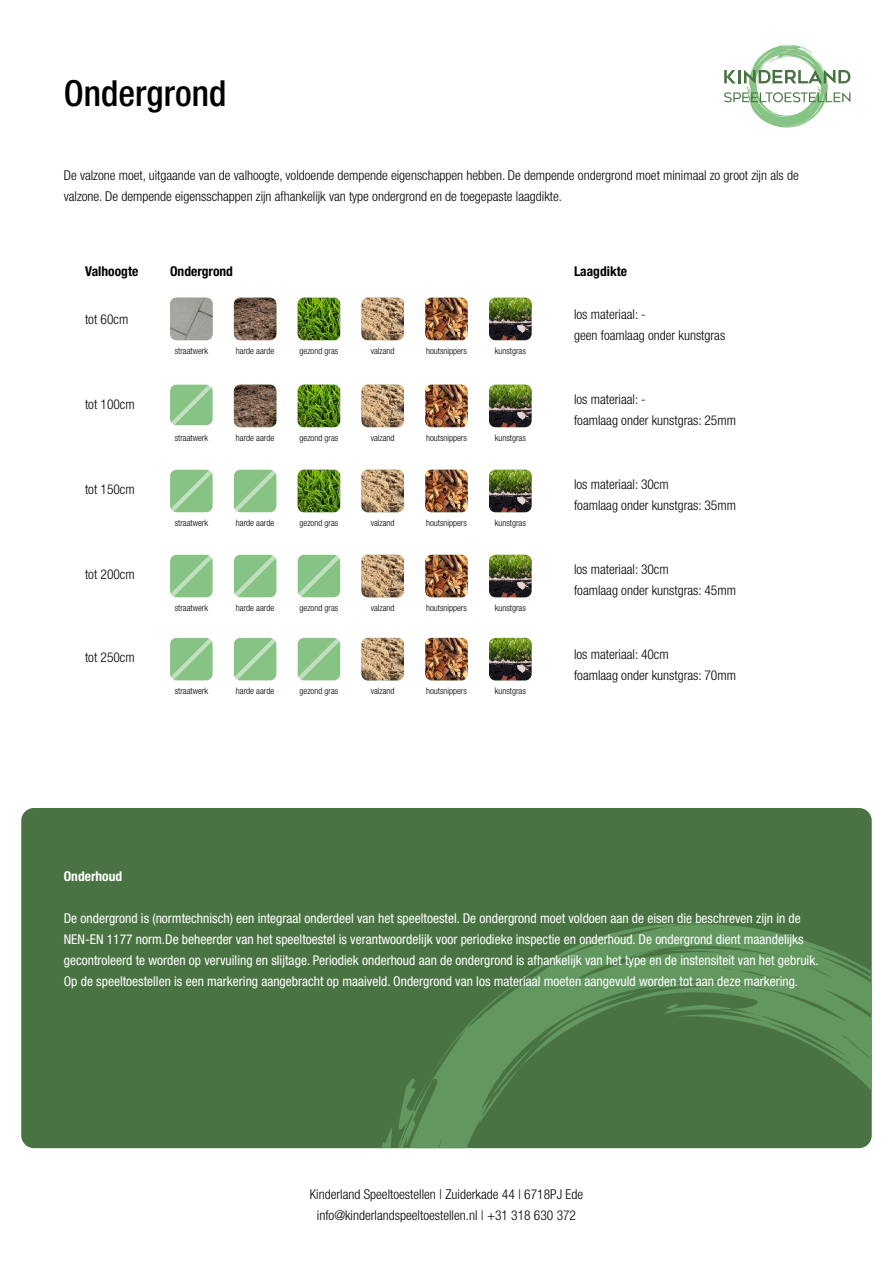
<style>
.page{position:relative;width:893px;height:1263px;background:#fff}
.page>*{position:absolute;margin:0;border:0;box-sizing:border-box;transform-origin:0 0}
.t1{font:500 condensed 36px "Helvetica Neue LT Std";color:#000}
.t2{font:300 condensed 13.5px/21px "Helvetica Neue LT Std";color:#000}
.t3{font:condensed 13.5px/21px "Helvetica Neue LT Std";color:#fff}
.t4{font:700 condensed 13.5px "Helvetica Neue LT Std";color:#000}
.t5{font:700 condensed 13.5px "Helvetica Neue LT Std";color:#fff}
.t6{font:300 condensed 9px "Helvetica Neue LT Std";color:#000}
</style>
<div class="page">
<div style="left:21px;top:808px;width:851px;height:340px;background:#4a7343;border-radius:13px"></div>
<svg style="left:381px;top:915px;width:491px;height:233px"></svg>
<svg style="left:724px;top:44px;width:126px;height:84px"></svg>
<img style="left:170px;top:298px;width:43px;height:42px">
<img style="left:234px;top:298px;width:42px;height:42px">
<img style="left:298px;top:298px;width:42px;height:42px">
<img style="left:361px;top:298px;width:43px;height:42px">
<img style="left:425px;top:298px;width:43px;height:42px">
<img style="left:489px;top:298px;width:42px;height:42px">
<img style="left:234px;top:385px;width:42px;height:42px">
<img style="left:298px;top:385px;width:42px;height:42px">
<img style="left:361px;top:385px;width:43px;height:42px">
<img style="left:425px;top:385px;width:43px;height:42px">
<img style="left:489px;top:385px;width:42px;height:42px">
<img style="left:298px;top:470px;width:42px;height:42px">
<img style="left:361px;top:470px;width:43px;height:42px">
<img style="left:425px;top:470px;width:43px;height:42px">
<img style="left:489px;top:470px;width:42px;height:42px">
<img style="left:361px;top:555px;width:43px;height:42px">
<img style="left:425px;top:555px;width:43px;height:42px">
<img style="left:489px;top:555px;width:42px;height:42px">
<img style="left:361px;top:638px;width:43px;height:42px">
<img style="left:425px;top:638px;width:43px;height:42px">
<img style="left:489px;top:638px;width:42px;height:42px">
<svg style="left:170px;top:384px;width:43px;height:42px;background:#96ca94"></svg>
<svg style="left:170px;top:469px;width:43px;height:44px;background:#95ca93"></svg>
<svg style="left:233px;top:469px;width:44px;height:44px;background:#98cb96"></svg>
<svg style="left:170px;top:554px;width:43px;height:44px;background:#95ca93"></svg>
<svg style="left:233px;top:554px;width:44px;height:44px;background:#98cb96"></svg>
<svg style="left:297px;top:554px;width:44px;height:44px;background:#98cb96"></svg>
<svg style="left:170px;top:637px;width:43px;height:44px;background:#95ca93"></svg>
<svg style="left:233px;top:637px;width:44px;height:44px;background:#98cb96"></svg>
<svg style="left:297px;top:637px;width:44px;height:44px;background:#98cb96"></svg>
<h1 class="t1" style="left:64px;top:71px;width:164px">Ondergrond</h1>
<p class="t2" style="left:64px;top:164px;width:736px">De valzone moet, uitgaande van de valhoogte, voldoende dempende eigenschappen hebben. De dempende ondergrond moet minimaal zo groot zijn als de valzone. De dempende eigensschappen zijn afhankelijk van type ondergrond en de toegepaste laagdikte.</p>
<p class="t4" style="left:85px;top:263px;width:55px">Valhoogte</p>
<p class="t4" style="left:170px;top:263px;width:64px">Ondergrond</p>
<p class="t4" style="left:574px;top:263px;width:54px">Laagdikte</p>
<p class="t2" style="left:85px;top:308px;width:45px">tot 60cm</p>
<p class="t2" style="left:574px;top:304px;width:153px">los materiaal: -<br>geen foamlaag onder kunstgras</p>
<p class="t6" style="left:175px;top:346px;width:35px">straatwerk</p>
<p class="t6" style="left:236px;top:346px;width:40px">harde aarde</p>
<p class="t6" style="left:299px;top:346px;width:40px">gezond gras</p>
<p class="t6" style="left:371px;top:346px;width:25px">valzand</p>
<p class="t6" style="left:426px;top:346px;width:42px">houtsnippers</p>
<p class="t6" style="left:495px;top:346px;width:33px">kunstgras</p>
<p class="t2" style="left:85px;top:393px;width:51px">tot 100cm</p>
<p class="t2" style="left:574px;top:389px;width:163px">los materiaal: -<br>foamlaag onder kunstgras: 25mm</p>
<p class="t6" style="left:175px;top:433px;width:35px">straatwerk</p>
<p class="t6" style="left:236px;top:433px;width:40px">harde aarde</p>
<p class="t6" style="left:299px;top:433px;width:40px">gezond gras</p>
<p class="t6" style="left:371px;top:433px;width:25px">valzand</p>
<p class="t6" style="left:426px;top:433px;width:42px">houtsnippers</p>
<p class="t6" style="left:495px;top:433px;width:33px">kunstgras</p>
<p class="t2" style="left:85px;top:478px;width:51px">tot 150cm</p>
<p class="t2" style="left:574px;top:474px;width:163px">los materiaal: 30cm<br>foamlaag onder kunstgras: 35mm</p>
<p class="t6" style="left:175px;top:518px;width:35px">straatwerk</p>
<p class="t6" style="left:236px;top:518px;width:40px">harde aarde</p>
<p class="t6" style="left:299px;top:518px;width:40px">gezond gras</p>
<p class="t6" style="left:371px;top:518px;width:25px">valzand</p>
<p class="t6" style="left:426px;top:518px;width:42px">houtsnippers</p>
<p class="t6" style="left:495px;top:518px;width:33px">kunstgras</p>
<p class="t2" style="left:85px;top:563px;width:51px">tot 200cm</p>
<p class="t2" style="left:574px;top:559px;width:163px">los materiaal: 30cm<br>foamlaag onder kunstgras: 45mm</p>
<p class="t6" style="left:175px;top:603px;width:35px">straatwerk</p>
<p class="t6" style="left:236px;top:603px;width:40px">harde aarde</p>
<p class="t6" style="left:299px;top:603px;width:40px">gezond gras</p>
<p class="t6" style="left:371px;top:603px;width:25px">valzand</p>
<p class="t6" style="left:426px;top:603px;width:42px">houtsnippers</p>
<p class="t6" style="left:495px;top:603px;width:33px">kunstgras</p>
<p class="t2" style="left:85px;top:646px;width:51px">tot 250cm</p>
<p class="t2" style="left:574px;top:644px;width:163px">los materiaal: 40cm<br>foamlaag onder kunstgras: 70mm</p>
<p class="t6" style="left:175px;top:686px;width:35px">straatwerk</p>
<p class="t6" style="left:236px;top:686px;width:40px">harde aarde</p>
<p class="t6" style="left:299px;top:686px;width:40px">gezond gras</p>
<p class="t6" style="left:371px;top:686px;width:25px">valzand</p>
<p class="t6" style="left:426px;top:686px;width:42px">houtsnippers</p>
<p class="t6" style="left:495px;top:686px;width:33px">kunstgras</p>
<p class="t5" style="left:64px;top:868px;width:60px">Onderhoud</p>
<p class="t3" style="left:64px;top:908px;width:756px">De ondergrond is (normtechnisch) een integraal onderdeel van het speeltoestel. De ondergrond moet voldoen aan de eisen die beschreven zijn in de NEN-EN 1177 norm.De beheerder van het speeltoestel is verantwoordelijk voor periodieke inspectie en onderhoud. De ondergrond dient maandelijks gecontroleerd te worden op vervuiling en slijtage. Periodiek onderhoud aan de ondergrond is afhankelijk van het type en de instensiteit van het gebruik.<br>Op de speeltoestellen is een markering aangebracht op maaiveld. Ondergrond van los materiaal moeten aangevuld worden tot aan deze markering.</p>
<p class="t2" style="left:310px;top:1184px;width:275px;text-align:center">Kinderland Speeltoestellen | Zuiderkade 44 | 6718PJ Ede info@kinderlandspeeltoestellen.nl | +31 318 630 372</p>
</div>
